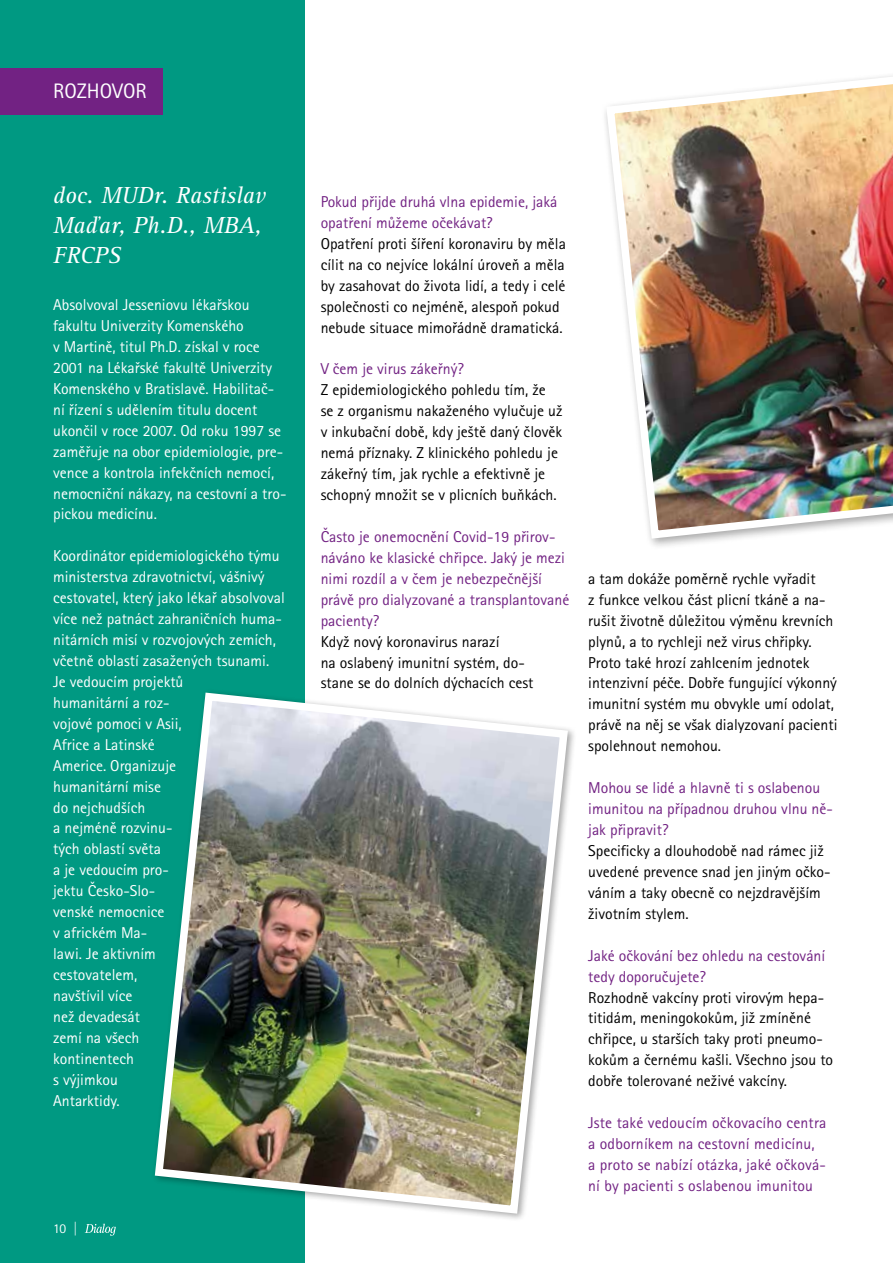
<style>
.page{position:relative;width:893px;height:1263px;background:#fff}
.page>*{position:absolute;margin:0;border:0;box-sizing:border-box;transform-origin:0 0}
.t1{font:italic 24px/30px "Rotis Serif Pro";color:#fff}
.t2{font:21px "Rotis Sans Serif Pro";color:#fff}
.t3{font:15.75px/21px "Rotis Sans Serif Pro";color:#000}
.t4{font:15.75px/21px "Rotis Sans Serif Pro";color:#fff}
.t5{font:15.75px/21px "Rotis Sans Serif Pro";color:#722283}
.t6{font:13.5px "Rotis Sans Serif Pro";color:#fff}
</style>
<div class="page">
<div style="left:0;top:0;width:305px;height:1263px;background:#009982"></div>
<div style="left:0;top:68px;width:163px;height:46px;background:#722283"></div>
<img style="left:154px;top:692px;width:418px;height:526px">
<svg style="left:85px;top:1224px;width:31px;height:12px"></svg>
<img style="left:605px;top:76px;width:288px;height:467px">
<h2 class="t2" style="left:53px;top:79px;width:95px">ROZHOVOR</h2>
<h1 class="t1" style="left:53px;top:180px;width:214px">doc. MUDr. Rastislav<br>Maďar, Ph.D., MBA,<br>FRCPS</h1>
<p class="t4" style="left:53px;top:294px;width:235px">Absolvoval Jesseniovu lékařskou fakultu Univerzity Komenského<br>v Martině, titul Ph.D. získal v roce 2001 na Lékařské fakultě Univerzity Komenského v Bratislavě. Habilitač&shy;ní řízení s udělením titulu docent ukončil v roce 2007. Od roku 1997 se zaměřuje na obor epidemiologie, pre&shy;vence a kontrola infekčních nemocí, nemocniční nákazy, na cestovní a tro&shy;pickou medicínu.</p>
<p class="t4" style="left:53px;top:546px;width:233px">Koordinátor epidemiologického týmu ministerstva zdravotnictví, vášnivý cestovatel, který jako lékař absolvoval více než patnáct zahraničních huma&shy;nitárních misí v rozvojových zemích, včetně oblastí zasažených tsunami.<br>Je vedoucím projektů<br>humanitární a roz-<br>vojové pomoci v Asii,<br>Africe a Latinské<br>Americe. Organizuje<br>humanitární mise<br>do nejchudších<br>a nejméně rozvinu-<br>tých oblastí světa<br>a je vedoucím pro-<br>jektu Česko-Slo-<br>venské nemocnice<br>v africkém Ma-<br>lawi. Je aktivním<br>cestovatelem,<br>navštívil více<br>než devadesát<br>zemí na všech<br>kontinentech<br>s výjimkou<br>Antarktidy.</p>
<p class="t6" style="left:53px;top:1220px;width:26px">10 |</p>
<p class="t5" style="left:321px;top:191px;width:238px">Pokud přijde druhá vlna epidemie, jaká opatření můžeme očekávat?</p>
<p class="t3" style="left:321px;top:233px;width:247px">Opatření proti šíření koronaviru by měla cílit na co nejvíce lokální úroveň a měla by zasahovat do života lidí, a tedy i celé společnosti co nejméně, alespoň pokud nebude situace mimořádně dramatická.</p>
<p class="t5" style="left:321px;top:359px;width:145px">V čem je virus zákeřný?</p>
<p class="t3" style="left:321px;top:380px;width:243px">Z epidemiologického pohledu tím, že se z organismu nakaženého vylučuje už v inkubační době, kdy ještě daný člověk nemá příznaky. Z klinického pohledu je zákeřný tím, jak rychle a efektivně je schopný množit se v plicních buňkách.</p>
<p class="t5" style="left:321px;top:526px;width:250px">Často je onemocnění Covid-19 přirov&shy;náváno ke klasické chřipce. Jaký je mezi nimi rozdíl a v čem je nebezpečnější právě pro dialyzované a transplantované pacienty?</p>
<p class="t3" style="left:321px;top:631px;width:214px">Když nový koronavirus narazí<br>na oslabený imunitní systém, do&shy;stane se do dolních dýchacích cest</p>
<p class="t3" style="left:588px;top:568px;width:251px">a tam dokáže poměrně rychle vyřadit<br>z funkce velkou část plicní tkáně a na&shy;rušit životně důležitou výměnu krevních plynů, a to rychleji než virus chřipky.<br>Proto také hrozí zahlcením jednotek intenzivní péče. Dobře fungující výkonný imunitní systém mu obvykle umí odolat, právě na něj se však dialyzovaní pacienti spolehnout nemohou.</p>
<p class="t5" style="left:588px;top:777px;width:246px">Mohou se lidé a hlavně ti s oslabenou imunitou na případnou druhou vlnu ně&shy;jak připravit?</p>
<p class="t3" style="left:588px;top:840px;width:244px">Specificky a dlouhodobě nad rámec již uvedené prevence snad jen jiným očko&shy;váním a taky obecně co nejzdravějším životním stylem.</p>
<p class="t5" style="left:588px;top:945px;width:239px">Jaké očkování bez ohledu na cestování tedy doporučujete?</p>
<p class="t3" style="left:588px;top:987px;width:246px">Rozhodně vakcíny proti virovým hepa&shy;titidám, meningokokům, již zmíněné chřipce, u starších taky proti pneumo&shy;kokům a černému kašli. Všechno jsou to dobře tolerované neživé vakcíny.</p>
<p class="t5" style="left:588px;top:1112px;width:240px">Jste také vedoucím očkovacího centra a odborníkem na cestovní medicínu,<br>a proto se nabízí otázka, jaké očková&shy;ní by pacienti s oslabenou imunitou</p>
</div>
